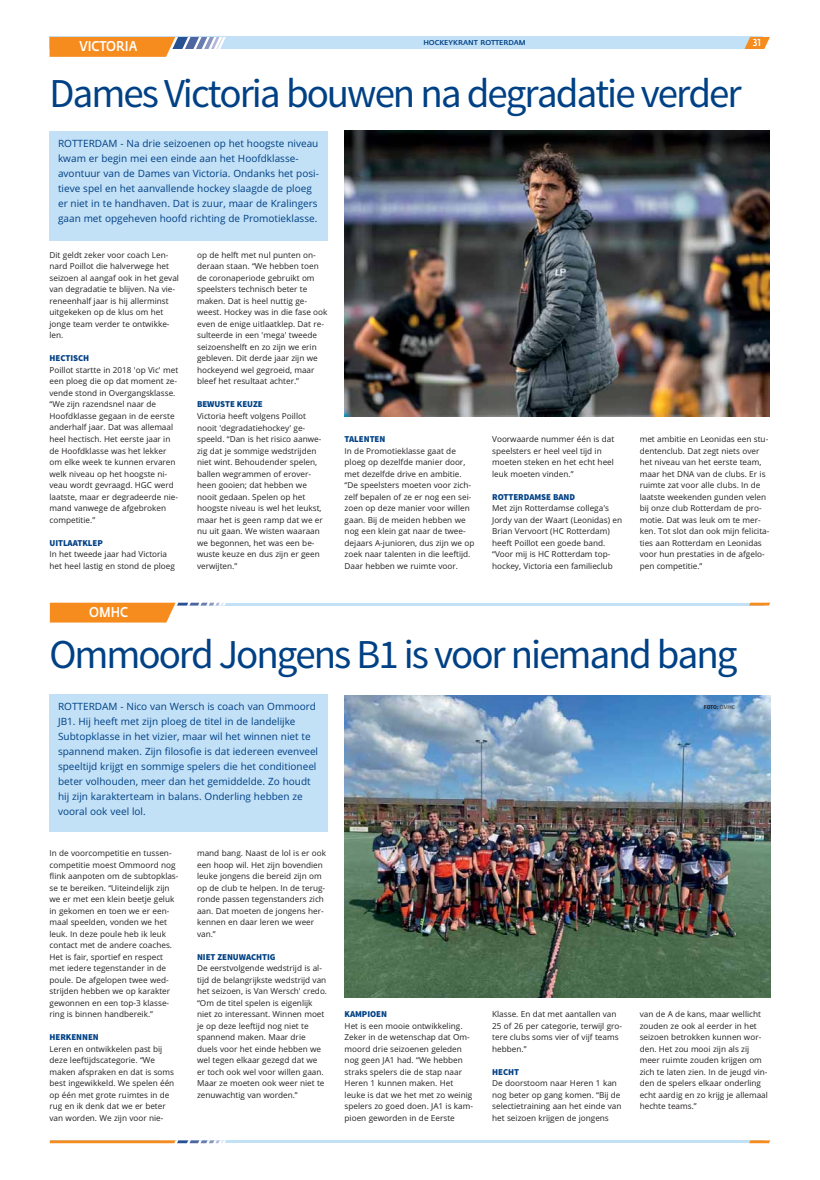
<style>
.page{position:relative;width:820px;height:1180px;background:#fff}
.page>*{position:absolute;margin:0;border:0;box-sizing:border-box;transform-origin:0 0}
.t1{font:41px "Source Sans Pro";letter-spacing:-.05em;color:#004185}
.t2{font:500 14px "Fedra Sans";color:#fff;scale:.85 1}
.t3{font:10px/15px "Open Sans";color:#004185}
.t4{font:500 10px "Fedra Sans";color:#fff;scale:.9 1}
.t5{font:900 9px "Source Sans Pro";letter-spacing:-.005em;color:#004185}
.t6{font:8.2px/11.5px "Open Sans";color:#231f20}
.t7{font:500 7px "Fedra Sans";color:#004185}
.t8{font:700 6px "Gak Sans";color:#231f20}
.s1{font-weight:300}
</style>
<div class="page">
<div style="left:50px;top:37px;width:712px;height:12px;background:#c2e0f6"></div>
<svg style="left:50px;top:37px;width:176px;height:20px;background:#e6a05c"></svg>
<svg style="left:744px;top:37px;width:25px;height:12px"></svg>
<hr style="left:50px;top:1140px;width:713px;height:2px;background:#c2e0f6">
<svg style="left:50px;top:1140px;width:176px;height:2px"></svg>
<svg style="left:749px;top:1140px;width:21px;height:2px"></svg>
<div style="left:50px;top:694px;width:277px;height:137px;background:#c2e0f6"></div>
<hr style="left:50px;top:602px;width:713px;height:3px;background:#c2e0f6">
<svg style="left:50px;top:602px;width:176px;height:20px"></svg>
<svg style="left:748px;top:602px;width:22px;height:3px"></svg>
<img style="left:344px;top:695px;width:426px;height:302px">
<div style="left:50px;top:131px;width:277px;height:109px;background:#c2e0f6"></div>
<img style="left:344px;top:131px;width:424px;height:285px">
<h2 class="t2" style="left:79px;top:41px;width:70px">VICTORIA</h2>
<p class="t4" style="left:752px;top:39px;width:11px">31</p>
<p class="t7" style="left:423px;top:41px;width:104px">HOCKEYKRANT ROTTERDAM</p>
<h1 class="t1" style="left:50px;top:78px;width:693px">Dames Victoria bouwen na degradatie verder</h1>
<p class="t3" style="left:58px;top:137px;width:262px">ROTTERDAM - Na drie seizoenen op het hoogste niveau kwam er begin mei een einde aan het Hoofdklasse&shy;avontuur van de Dames van Victoria. Ondanks het posi&shy;tieve spel en het aanvallende hockey slaagde de ploeg er niet in te handhaven. Dat is zuur, maar de Kralingers gaan met opgeheven hoofd richting de Promotieklasse.</p>
<p class="t6" style="left:50px;top:250px;width:131px">Dit geldt zeker voor coach Len&shy;nard Poillot die halverwege het seizoen al aangaf ook in het geval van degradatie te blijven. Na vie&shy;reneenhalf jaar is hij allerminst uitgekeken op de klus om het jonge team verder te ontwikke&shy;len.</p>
<p class="t5" style="left:50px;top:353px;width:41px">HECTISCH</p>
<p class="t6" style="left:50px;top:365px;width:130px">Poillot startte in 2018 'op Vic' met een ploeg die op dat moment ze&shy;vende stond in Overgangsklasse. “We zijn razendsnel naar de<br>Hoofdklasse gegaan in de eerste anderhalf jaar. Dat was allemaal heel hectisch. Het eerste jaar in de Hoofdklasse was het lekker om elke week te kunnen ervaren welk niveau op het hoogste ni&shy;veau wordt gevraagd. HGC werd laatste, maar er degradeerde nie&shy;mand vanwege de afgebroken competitie.”</p>
<p class="t5" style="left:50px;top:537px;width:55px">UITLAATKLEP</p>
<p class="t6" style="left:50px;top:549px;width:127px">In het tweede jaar had Victoria het heel lastig en stond de ploeg</p>
<h2 class="t2" style="left:89px;top:607px;width:47px">OMHC</h2>
<p class="t6" style="left:197px;top:250px;width:132px">op de helft met nul punten on&shy;deraan staan. “We hebben toen de coronaperiode gebruikt om speelsters technisch beter te maken. Dat is heel nuttig ge&shy;weest. Hockey was in die fase ook even de enige uitlaatklep. Dat re&shy;sulteerde in een 'mega' tweede seizoenshelft en zo zijn we erin gebleven. Dit derde jaar zijn we hockeyend wel gegroeid, maar bleef het resultaat achter.”</p>
<p class="t5" style="left:197px;top:399px;width:67px">BEWUSTE KEUZE</p>
<p class="t6" style="left:197px;top:411px;width:127px">Victoria heeft volgens Poillot nooit 'degradatiehockey' ge&shy;speeld. “Dan is het risico aanwe&shy;zig dat je sommige wedstrijden niet wint. Behoudender spelen, ballen wegrammen of erover&shy;heen gooien; dat hebben we nooit gedaan. Spelen op het hoogste niveau is wel het leukst, maar het is geen ramp dat we er nu uit gaan. We wisten waaraan we begonnen, het was een be&shy;wuste keuze en dus zijn er geen verwijten.”</p>
<p class="t5" style="left:344px;top:433px;width:42px">TALENTEN</p>
<p class="t6" style="left:344px;top:445px;width:131px">In de Promotieklasse gaat de ploeg op dezelfde manier door, met dezelfde drive en ambitie. “De speelsters moeten voor zich&shy;zelf bepalen of ze er nog een sei&shy;zoen op deze manier voor willen gaan. Bij de meiden hebben we nog een klein gat naar de twee&shy;dejaars A-junioren, dus zijn we op zoek naar talenten in die leeftijd.<br>Daar hebben we ruimte voor.</p>
<p class="t6" style="left:492px;top:434px;width:123px">Voorwaarde nummer één is dat speelsters er heel veel tijd in moeten steken en het echt heel leuk moeten vinden.”</p>
<p class="t5" style="left:492px;top:491px;width:84px">ROTTERDAMSE BAND</p>
<p class="t6" style="left:492px;top:503px;width:131px">Met zijn Rotterdamse collega's<br>Jordy van der Waart (Leonidas) en<br>Brian Vervoort (HC Rotterdam) heeft Poillot een goede band. “Voor mij is HC Rotterdam top&shy;hockey, Victoria een familieclub</p>
<p class="t6" style="left:639px;top:434px;width:131px">met ambitie en Leonidas een stu&shy;dentenclub. Dat zegt niets over het niveau van het eerste team, maar het DNA van de clubs. Er is ruimte zat voor alle clubs. In de laatste weekenden gunden velen bij onze club Rotterdam de pro&shy;motie. Dat was leuk om te mer&shy;ken. Tot slot dan ook mijn felicita&shy;ties aan Rotterdam en Leonidas voor hun prestaties in de afgelo&shy;pen competitie.”</p>
<h1 class="t1" style="left:50px;top:639px;width:689px">Ommoord Jongens B1 is voor niemand bang</h1>
<p class="t3" style="left:58px;top:700px;width:261px">ROTTERDAM - Nico van Wersch is coach van Ommoord JB1. Hij heeft met zijn ploeg de titel in de landelijke Subtopklasse in het vizier, maar wil het winnen niet te spannend maken. Zijn filosofie is dat iedereen evenveel speeltijd krijgt en sommige spelers die het conditioneel beter volhouden, meer dan het gemiddelde. Zo houdt hij zijn karakterteam in balans. Onderling hebben ze vooral ook veel lol.</p>
<p class="t6" style="left:50px;top:848px;width:130px">In de voorcompetitie en tussen&shy;competitie moest Ommoord nog flink aanpoten om de subtopklas&shy;se te bereiken. “Uiteindelijk zijn we er met een klein beetje geluk in gekomen en toen we er een&shy;maal speelden, vonden we het leuk. In deze poule heb ik leuk contact met de andere coaches.<br>Het is fair, sportief en respect met iedere tegenstander in de poule. De afgelopen twee wed&shy;strijden hebben we op karakter gewonnen en een top-3 klasse&shy;ring is binnen handbereik.”</p>
<p class="t5" style="left:50px;top:1031px;width:51px">HERKENNEN</p>
<p class="t6" style="left:50px;top:1043px;width:126px">Leren en ontwikkelen past bij deze leeftijdscategorie. “We maken afspraken en dat is soms best ingewikkeld. We spelen één op één met grote ruimtes in de rug en ik denk dat we er beter van worden. We zijn voor nie-</p>
<p class="t6" style="left:197px;top:848px;width:130px">mand bang. Naast de lol is er ook een hoop wil. Het zijn bovendien leuke jongens die bereid zijn om op de club te helpen. In de terug&shy;ronde passen tegenstanders zich aan. Dat moeten de jongens her&shy;kennen en daar leren we weer van.”</p>
<p class="t5" style="left:197px;top:951px;width:80px">NIET ZENUWACHTIG</p>
<p class="t6" style="left:197px;top:963px;width:131px">De eerstvolgende wedstrijd is al&shy;tijd de belangrijkste wedstrijd van het seizoen, is Van Wersch' credo. “Om de titel spelen is eigenlijk niet zo interessant. Winnen moet je op deze leeftijd nog niet te spannend maken. Maar drie duels voor het einde hebben we wel tegen elkaar gezegd dat we er toch ook wel voor willen gaan.<br>Maar ze moeten ook weer niet te zenuwachtig van worden.”</p>
<p class="t8" style="left:703px;top:705px;width:33px">FOTO: <span class="s1">OMHC</span></p>
<p class="t5" style="left:344px;top:1008px;width:44px">KAMPIOEN</p>
<p class="t6" style="left:344px;top:1020px;width:130px">Het is een mooie ontwikkeling.<br>Zeker in de wetenschap dat Om&shy;moord drie seizoenen geleden nog geen JA1 had. “We hebben straks spelers die de stap naar<br>Heren 1 kunnen maken. Het leuke is dat we het met zo weinig spelers zo goed doen. JA1 is kam&shy;pioen geworden in de Eerste</p>
<p class="t6" style="left:492px;top:1009px;width:131px">Klasse. En dat met aantallen van<br>25 of 26 per categorie, terwijl gro&shy;tere clubs soms vier of vijf teams hebben.”</p>
<p class="t5" style="left:492px;top:1066px;width:28px">HECHT</p>
<p class="t6" style="left:492px;top:1078px;width:131px">De doorstoom naar Heren 1 kan nog beter op gang komen. “Bij de selectietraining aan het einde van het seizoen krijgen de jongens</p>
<p class="t6" style="left:639px;top:1009px;width:130px">van de A de kans, maar wellicht zouden ze ook al eerder in het seizoen betrokken kunnen wor&shy;den. Het zou mooi zijn als zij meer ruimte zouden krijgen om zich te laten zien. In de jeugd vin&shy;den de spelers elkaar onderling echt aardig en zo krijg je allemaal hechte teams.”</p>
</div>
